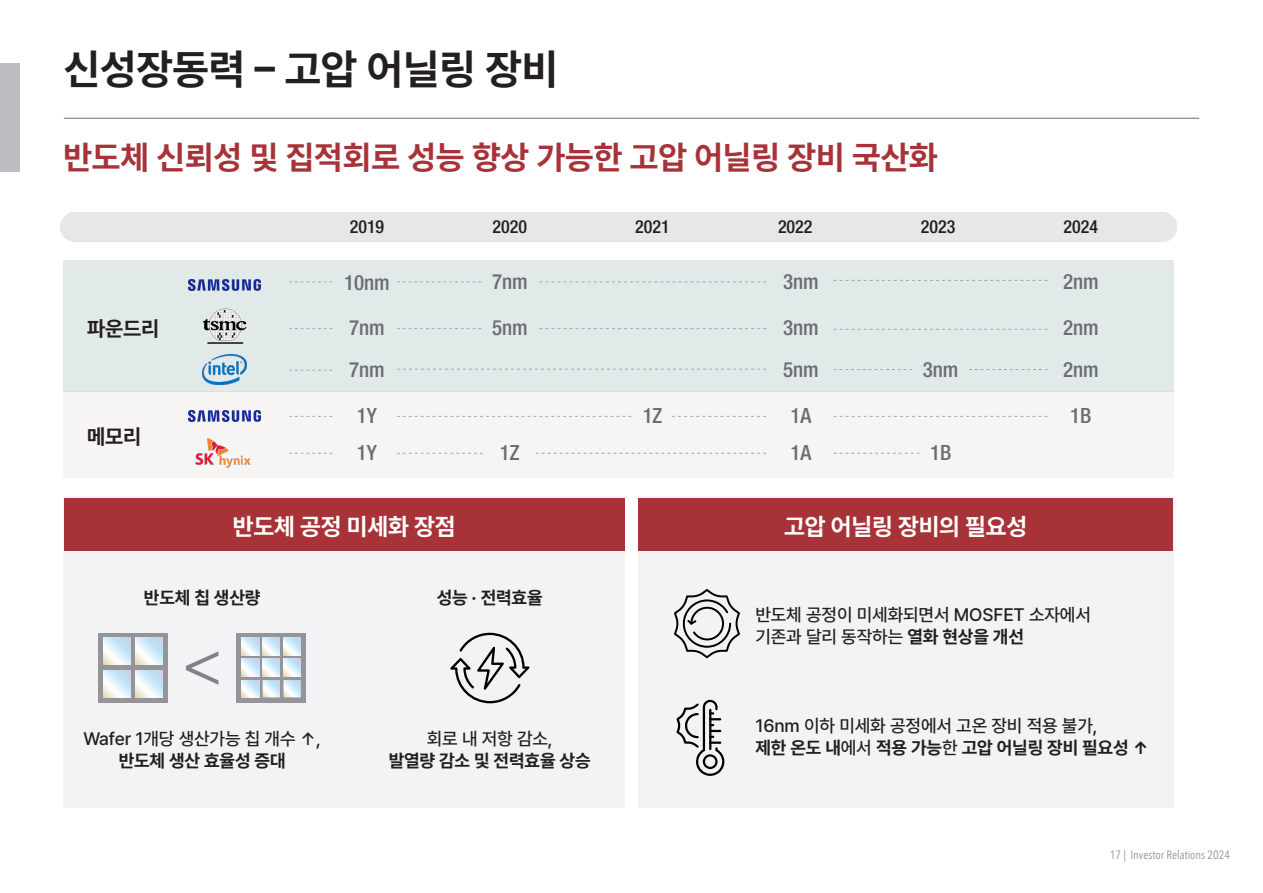
<style>
.page{position:relative;width:1263px;height:893px;background:#fff}
.page>*{position:absolute;margin:0;border:0;box-sizing:border-box;transform-origin:0 0}
.t1{font:700 42px "Pretendard";color:#231f20}
.t2{font:700 33px "Pretendard";color:#a73339}
.t3{font:700 24px "Pretendard";letter-spacing:-.005em;color:#fff}
.t4{font:500 condensed 21px "Helvetica Neue LT Std";letter-spacing:-.005em;color:#6c6d70}
.t5{font:700 21px "Pretendard";letter-spacing:-.005em;color:#231f20}
.t6{font:500 18px/21.6px "Pretendard";letter-spacing:-.005em;color:#231f20}
.t7{font:700 18px "Pretendard";letter-spacing:-.005em;color:#231f20}
.t8{font:500 condensed 18px "Helvetica Neue LT Std";color:#231f20}
.t9{font:12px "Avenir Next Condensed";color:#939598}
.s1{font-weight:700}
.s2{font-weight:500}
</style>
<div class="page">
<div style="left:63px;top:496px;width:562px;height:312px;background:#f2f3f4"></div>
<div style="left:638px;top:496px;width:536px;height:312px;background:#f2f3f4"></div>
<div style="left:63px;top:391px;width:1111px;height:87px;background:#f7f5f4"></div>
<div style="left:63px;top:261px;width:1111px;height:131px;background:#e2e9e9"></div>
<div style="left:0;top:64px;width:19px;height:108px;background:#bcbdc0"></div>
<hr style="left:64px;top:118px;width:1135px;height:1px;background:#6c6d70">
<svg style="left:289px;top:281px;width:43px;height:1px"></svg>
<svg style="left:397px;top:281px;width:84px;height:1px"></svg>
<svg style="left:539px;top:281px;width:227px;height:1px"></svg>
<svg style="left:834px;top:280px;width:213px;height:1px"></svg>
<svg style="left:834px;top:329px;width:213px;height:1px"></svg>
<svg style="left:834px;top:416px;width:213px;height:1px"></svg>
<svg style="left:539px;top:328px;width:227px;height:1px"></svg>
<svg style="left:397px;top:328px;width:84px;height:1px"></svg>
<svg style="left:397px;top:369px;width:369px;height:1px"></svg>
<svg style="left:397px;top:416px;width:234px;height:1px"></svg>
<svg style="left:536px;top:453px;width:230px;height:1px"></svg>
<svg style="left:397px;top:453px;width:86px;height:1px"></svg>
<svg style="left:289px;top:328px;width:43px;height:1px"></svg>
<svg style="left:672px;top:416px;width:94px;height:1px"></svg>
<svg style="left:834px;top:453px;width:85px;height:1px"></svg>
<svg style="left:834px;top:369px;width:78px;height:1px"></svg>
<svg style="left:969px;top:369px;width:79px;height:1px"></svg>
<svg style="left:289px;top:370px;width:43px;height:1px"></svg>
<svg style="left:289px;top:416px;width:43px;height:1px"></svg>
<svg style="left:289px;top:453px;width:43px;height:1px"></svg>
<img style="left:202px;top:308px;width:45px;height:36px">
<img style="left:202px;top:355px;width:45px;height:29px">
<img style="left:195px;top:439px;width:55px;height:29px">
<img style="left:188px;top:411px;width:73px;height:11px">
<img style="left:188px;top:279px;width:73px;height:12px">
<div style="left:64px;top:498px;width:560px;height:52px;background:#a73339"></div>
<div style="left:639px;top:498px;width:534px;height:52px;background:#a73339"></div>
<svg style="left:186px;top:651px;width:32px;height:34px"></svg>
<svg style="left:674px;top:589px;width:66px;height:69px"></svg>
<svg style="left:450px;top:633px;width:79px;height:70px"></svg>
<svg style="left:676px;top:700px;width:48px;height:76px"></svg>
<div style="left:75px;top:212px;width:1087px;height:30px;background:#e6e7e9"></div>
<svg style="left:98px;top:633px;width:70px;height:69px;background:#9fa1a6"></svg>
<svg style="left:136px;top:638px;width:27px;height:26px"></svg>
<svg style="left:136px;top:671px;width:27px;height:26px"></svg>
<svg style="left:103px;top:638px;width:27px;height:26px"></svg>
<svg style="left:103px;top:671px;width:27px;height:26px"></svg>
<svg style="left:236px;top:633px;width:70px;height:69px;background:#a1a3a7"></svg>
<svg style="left:263px;top:638px;width:17px;height:17px"></svg>
<svg style="left:283px;top:638px;width:18px;height:17px"></svg>
<svg style="left:242px;top:638px;width:17px;height:17px"></svg>
<svg style="left:263px;top:659px;width:17px;height:17px"></svg>
<svg style="left:283px;top:659px;width:18px;height:17px"></svg>
<svg style="left:242px;top:659px;width:17px;height:17px"></svg>
<svg style="left:263px;top:680px;width:17px;height:17px"></svg>
<svg style="left:283px;top:680px;width:18px;height:17px"></svg>
<svg style="left:242px;top:680px;width:17px;height:17px"></svg>
<p class="t1" style="left:64px;top:39px;width:496px">신성장동력 – 고압 어닐링 장비</p>
<p class="t2" style="left:63px;top:133px;width:876px">반도체 신뢰성 및 집적회로 성능 향상 가능한 고압 어닐링 장비 국산화</p>
<p class="t8" style="left:350px;top:216px;width:36px">2019</p>
<p class="t8" style="left:492px;top:216px;width:36px">2020</p>
<p class="t8" style="left:635px;top:216px;width:36px">2021</p>
<p class="t8" style="left:778px;top:216px;width:36px">2022</p>
<p class="t8" style="left:921px;top:216px;width:36px">2023</p>
<p class="t8" style="left:1063px;top:216px;width:36px">2024</p>
<p class="t5" style="left:87px;top:313px;width:74px">파운드리</p>
<p class="t5" style="left:87px;top:421px;width:56px">메모리</p>
<p class="t4" style="left:344px;top:270px;width:47px">10nm</p>
<p class="t4" style="left:492px;top:269px;width:37px">7nm</p>
<p class="t4" style="left:783px;top:269px;width:37px">3nm</p>
<p class="t4" style="left:1063px;top:269px;width:37px">2nm</p>
<p class="t4" style="left:349px;top:315px;width:37px">7nm</p>
<p class="t4" style="left:492px;top:315px;width:37px">5nm</p>
<p class="t4" style="left:783px;top:315px;width:37px">3nm</p>
<p class="t4" style="left:1063px;top:315px;width:37px">2nm</p>
<p class="t4" style="left:349px;top:357px;width:37px">7nm</p>
<p class="t4" style="left:783px;top:357px;width:37px">5nm</p>
<p class="t4" style="left:923px;top:357px;width:37px">3nm</p>
<p class="t4" style="left:1063px;top:357px;width:37px">2nm</p>
<p class="t4" style="left:357px;top:403px;width:22px">1Y</p>
<p class="t4" style="left:643px;top:403px;width:21px">1Z</p>
<p class="t4" style="left:790px;top:403px;width:22px">1A</p>
<p class="t4" style="left:1070px;top:403px;width:23px">1B</p>
<p class="t4" style="left:357px;top:440px;width:22px">1Y</p>
<p class="t4" style="left:500px;top:440px;width:21px">1Z</p>
<p class="t4" style="left:790px;top:440px;width:22px">1A</p>
<p class="t4" style="left:930px;top:440px;width:23px">1B</p>
<p class="t3" style="left:233px;top:509px;width:224px">반도체 공정 미세화 장점</p>
<p class="t3" style="left:784px;top:509px;width:245px">고압 어닐링 장비의 필요성</p>
<p class="t7" style="left:144px;top:585px;width:118px">반도체 칩 생산량</p>
<p class="t7" style="left:437px;top:585px;width:107px">성능 · 전력효율</p>
<p class="t6" style="left:83px;top:727px;width:239px">Wafer 1개당 생산가능 칩 개수 ↑,</p>
<p class="t7" style="left:119px;top:747px;width:168px">반도체 생산 효율성 증대</p>
<p class="t6" style="left:427px;top:727px;width:127px">회로 내 저항 감소,</p>
<p class="t7" style="left:389px;top:747px;width:203px">발열량 감소 및 전력효율 상승</p>
<p class="t6" style="left:755px;top:603px;width:337px">반도체 공정이 미세화되면서 MOSFET 소자에서 기존과 달리 동작하는 <span class="s1">열화 현상을 개선</span></p>
<p class="t6" style="left:755px;top:714px;width:344px">16nm 이하 미세화 공정에서 고온 장비 적용 불가,</p>
<p class="t7" style="left:755px;top:734px;width:395px">제한 온도 내<span class="s2">에서</span> 적용 가능<span class="s2">한</span> 고압 어닐링 장비 필요성 ↑</p>
<p class="t9" style="left:1110px;top:844px;width:122px">17 | Investor Relations 2024</p>
</div>
